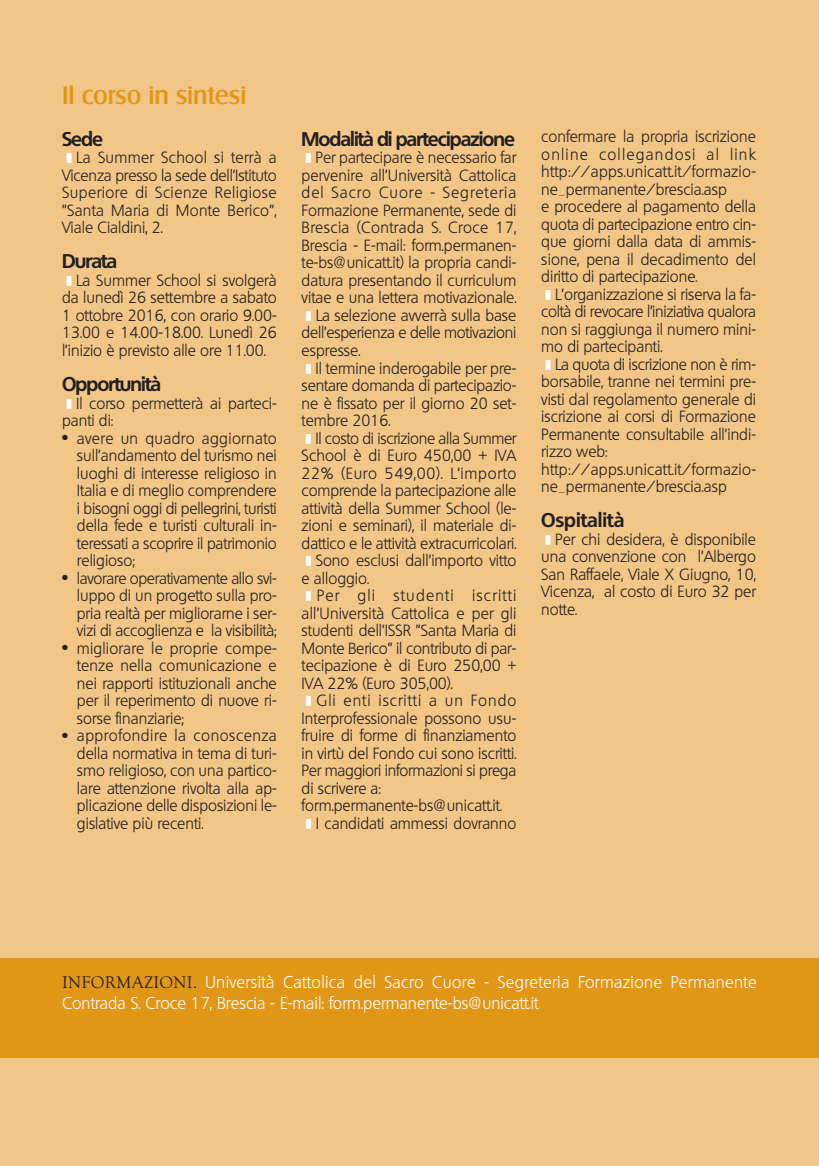
<style>
.page{position:relative;width:819px;height:1166px;background:#f1c686}
.page>*{position:absolute;margin:0;border:0;box-sizing:border-box;transform-origin:0 0}
.t1{font:500 24.5px "Salzburg";color:#e29616}
.t2{font:700 19.25px "Quebec";letter-spacing:-.05em;color:#231f20}
.t3{font:700 19.25px "Quebec";color:#231f20}
.t4{font:300 16.62px/21px "Quebec";letter-spacing:.02em;color:#fff}
.t5{font:300 15.75px/17.5px "Quebec";color:#231f20;text-align:justify}
.s1{font-family:"MS Gothic";font-weight:400;font-size:14px;color:#fff}
.s2{font-family:"Goudy Old Style T";font-weight:400;font-size:17.5px;color:#231f20}
</style>
<div class="page">
<div style="left:0;top:958px;width:818px;height:99px;background:#e29616"></div>
<h1 class="t1" style="left:62px;top:81px;width:186px">Il corso in sintesi</h1>
<p class="t2" style="left:62px;top:126px;width:43px">Sede</p>
<p class="t5" style="left:62px;top:149px;width:216px"><span class="s1">❚</span>La Summer School si terrà a Vicenza presso la sede dell’Istituto Superiore di Scienze Religiose "Santa Maria di Monte Berico", Viale Cialdini, 2.</p>
<p class="t2" style="left:62px;top:249px;width:57px">Durata</p>
<p class="t5" style="left:62px;top:272px;width:216px"><span class="s1">❚</span>La Summer School si svolgerà da lunedì 26 settembre a sabato 1 ottobre 2016, con orario 9.00- 13.00 e 14.00-18.00. Lunedì 26 l’inizio è previsto alle ore 11.00.</p>
<p class="t2" style="left:62px;top:371px;width:101px">Opportunità</p>
<p class="t5" style="left:62px;top:394px;width:216px"><span class="s1">❚</span>Il corso permetterà ai parteci&shy;panti di:</p>
<p class="t5" style="left:77px;top:429px;width:201px;text-indent:-15px">● avere un quadro aggiornato sull’andamento del turismo nei luoghi di interesse religioso in Italia e di meglio comprendere i bisogni oggi di pellegrini, turisti della fede e turisti culturali in&shy;teressati a scoprire il patrimonio religioso;</p>
<p class="t5" style="left:77px;top:569px;width:201px;text-indent:-15px">● lavorare operativamente allo svi&shy;luppo di un progetto sulla pro&shy;pria realtà per migliorarne i ser&shy;vizi di accoglienza e la visibilità;</p>
<p class="t5" style="left:77px;top:639px;width:201px;text-indent:-15px">● migliorare le proprie compe&shy;tenze nella comunicazione e nei rapporti istituzionali anche per il reperimento di nuove ri&shy;sorse finanziarie;</p>
<p class="t5" style="left:77px;top:727px;width:201px;text-indent:-15px">● approfondire la conoscenza della normativa in tema di turi&shy;smo religioso, con una partico&shy;lare attenzione rivolta alla ap&shy;plicazione delle disposizioni le&shy;gislative più recenti.</p>
<p class="t2" style="left:301px;top:126px;width:215px">Modalità di partecipazione</p>
<p class="t5" style="left:301px;top:149px;width:216px;text-align:left"><span class="s1">❚</span>Per partecipare è necessario far pervenire all’Università Cattolica del Sacro Cuore - Segreteria<br>Formazione Permanente, sede di<br>Brescia (Contrada S. Croce 17,<br>Brescia - E-mail: form.permanen&shy;te-bs@unicatt.it) la propria candi&shy;datura presentando il curriculum vitae e una lettera motivazionale. <span class="s1">❚</span>La selezione avverrà sulla base dell’esperienza e delle motivazioni espresse.<br><span class="s1">❚</span>Il termine inderogabile per pre&shy;sentare domanda di partecipazio&shy;ne è fissato per il giorno 20 set&shy;tembre 2016.<br><span class="s1">❚</span>Il costo di iscrizione alla Summer<br>School è di Euro 450,00 + IVA<br>22% (Euro 549,00). L’importo comprende la partecipazione alle attività della Summer School (le&shy;zioni e seminari), il materiale di&shy;dattico e le attività extracurricolari. <span class="s1">❚</span>Sono esclusi dall’importo vitto e alloggio.<br><span class="s1">❚</span>Per gli studenti iscritti all’Università Cattolica e per gli studenti dell’ISSR "Santa Maria di<br>Monte Berico" il contributo di par&shy;tecipazione è di Euro 250,00 +<br>IVA 22% (Euro 305,00).<br><span class="s1">❚</span>Gli enti iscritti a un Fondo<br>Interprofessionale possono usu&shy;fruire di forme di finanziamento in virtù del Fondo cui sono iscritti.<br>Per maggiori informazioni si prega di scrivere a: form.permanente-bs@unicatt.it. <span class="s1">❚</span>I candidati ammessi dovranno</p>
<p class="t5" style="left:541px;top:128px;width:216px;text-align:left">confermare la propria iscrizione online collegandosi al link http://apps.unicatt.it/formazio&shy;ne_permanente/brescia.asp<br>e procedere al pagamento della quota di partecipazione entro cin&shy;que giorni dalla data di ammis&shy;sione, pena il decadimento del diritto di partecipazione. <span class="s1">❚</span>L’organizzazione si riserva la fa&shy;coltà di revocare l’iniziativa qualora non si raggiunga il numero mini&shy;mo di partecipanti.<br><span class="s1">❚</span>La quota di iscrizione non è rim&shy;borsabile, tranne nei termini pre&shy;visti dal regolamento generale di iscrizione ai corsi di Formazione<br>Permanente consultabile all’indi&shy;rizzo web: http://apps.unicatt.it/formazio&shy;ne_permanente/brescia.asp</p>
<p class="t3" style="left:541px;top:507px;width:85px">Ospitalità</p>
<p class="t5" style="left:541px;top:530px;width:216px"><span class="s1">❚</span>Per chi desidera, è disponibile una convenzione con l’Albergo San Raffaele, Viale X Giugno, 10, Vicenza, al costo di Euro 32 per notte.</p>
<p class="t4" style="left:62px;top:971px;width:696px"><span class="s2">INFORMAZIONI.</span> Università Cattolica del Sacro Cuore - Segreteria Formazione Permanente<br>Contrada S. Croce 17, Brescia - E-mail: form.permanente-bs@unicatt.it</p>
</div>
